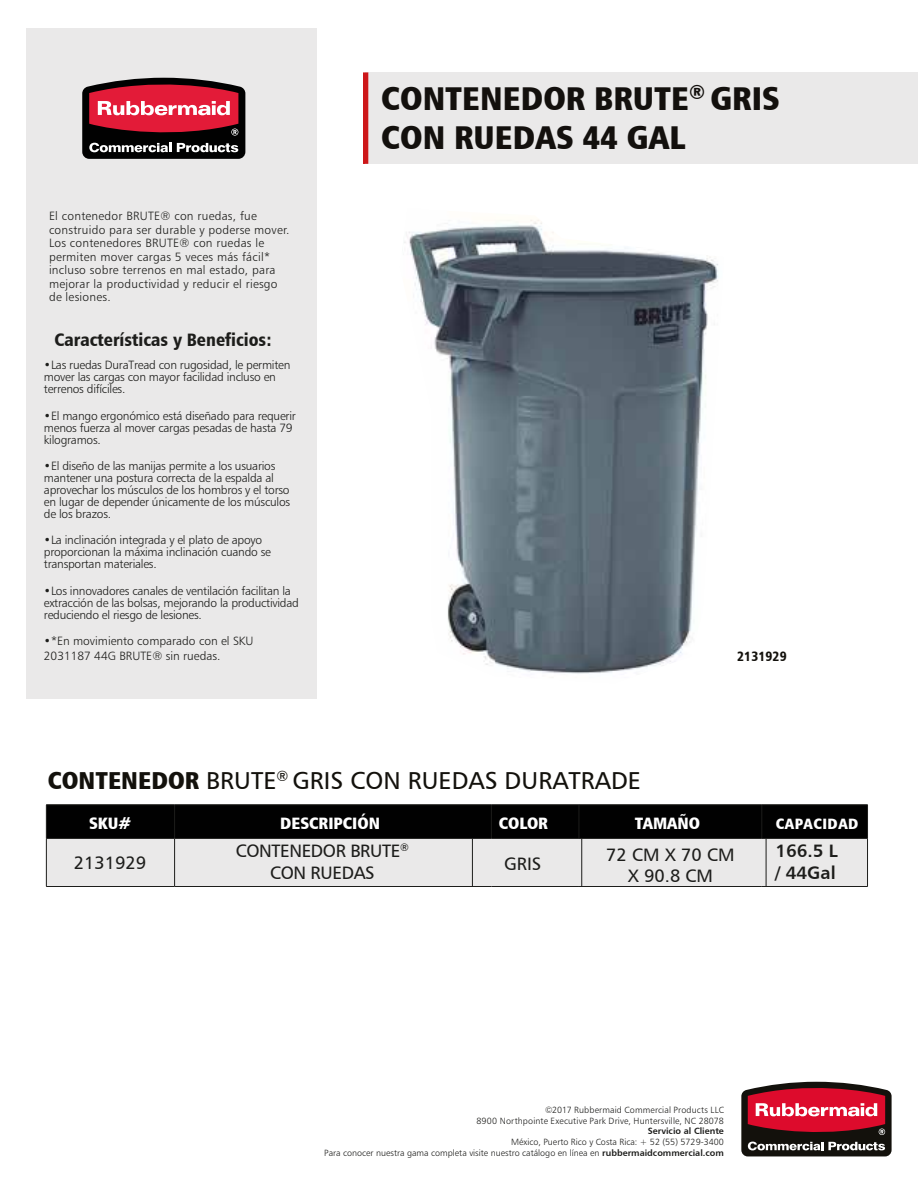
<style>
.page{position:relative;width:918px;height:1188px;background:#fff}
.page>*{position:absolute;margin:0;border:0;box-sizing:border-box;transform-origin:0 0}
.t1{font:33px/39.6px "Humanist 777 BT Extra Black Cond B";color:#13100d}
.t2{font:24.45px "Humanist 777 BT Roman B";color:#13110c}
.t3{font:18px/21.6px "Humanist 777 BT Roman B";letter-spacing:-.02em;color:#1d1d1b;text-align:center}
.t4{font:18px "Humanist 777 BT Black Condensed B";color:#1d1d1b}
.t5{font:18px/21.6px "Humanist 777 BT Roman B";color:#1d1d1b;text-align:center}
.t6{font:18px/21.6px "Humanist 777 BT Bold B";color:#1d1d1b}
.t7{font:16.5px "Humanist 777 BT Extra Black Cond B";color:#fff}
.t8{font:15px "Humanist 777 BT Extra Black Cond B";letter-spacing:.03em;color:#fff}
.t9{font:13.5px "Humanist 777 BT Black Condensed B";color:#13110c}
.t10{font:12px/12px "Humanist 777 BT Light B";letter-spacing:-.02em;color:#1d1d1b}
.t11{font:12px/13.5px "Humanist 777 BT Light B";letter-spacing:.02em;color:#1d1d1b}
.t12{font:12px/14.4px "Humanist 777 BT Light B";color:#1d1d1b}
.t13{font:9px/10.8px "Humanist 777 BT Light B";color:#1d1d1b;text-align:right}
.t14{font:9px "Humanist 777 BT Bold B";color:#1d1d1b}
.s1{font-family:"Humanist 777 BT Extra Black Cond B"}
.s2{font-family:"Humanist 777 BT Bold B"}
</style>
<div class="page">
<svg style="left:741px;top:1081px;width:151px;height:75px;background:#8e3944"></svg>
<div style="left:366px;top:73px;width:552px;height:90px;background:#eae9e9"></div>
<div style="left:363px;top:73px;width:5px;height:91px;background:#cd1719"></div>
<div style="left:26px;top:28px;width:291px;height:671px;background:#eae9e9"></div>
<svg style="left:82px;top:77px;width:163px;height:82px;background:#873742"></svg>
<svg style="left:47px;top:805px;width:820px;height:81px;background:#898989"></svg>
<hr style="left:46px;top:804px;width:129px;height:1px;background:#1d1d1b">
<hr style="left:46px;top:805px;width:1px;height:33px;background:#1d1d1b">
<hr style="left:175px;top:804px;width:316px;height:1px;background:#1d1d1b">
<hr style="left:174px;top:805px;width:1px;height:33px;background:#1d1d1b">
<hr style="left:491px;top:804px;width:88px;height:1px;background:#1d1d1b">
<hr style="left:491px;top:805px;width:1px;height:33px;background:#1d1d1b">
<hr style="left:579px;top:804px;width:183px;height:1px;background:#1d1d1b">
<hr style="left:579px;top:805px;width:1px;height:33px;background:#1d1d1b">
<hr style="left:762px;top:804px;width:106px;height:1px;background:#1d1d1b">
<hr style="left:762px;top:805px;width:1px;height:33px;background:#1d1d1b">
<hr style="left:867px;top:805px;width:1px;height:33px;background:#1d1d1b">
<hr style="left:46px;top:838px;width:129px;height:1px;background:#1d1d1b">
<hr style="left:46px;top:839px;width:1px;height:47px;background:#1d1d1b">
<hr style="left:175px;top:838px;width:316px;height:1px;background:#1d1d1b">
<hr style="left:174px;top:839px;width:1px;height:47px;background:#1d1d1b">
<hr style="left:491px;top:838px;width:88px;height:1px;background:#1d1d1b">
<hr style="left:472px;top:839px;width:1px;height:47px;background:#1d1d1b">
<hr style="left:579px;top:838px;width:183px;height:1px;background:#1d1d1b">
<hr style="left:581px;top:839px;width:1px;height:47px;background:#1d1d1b">
<hr style="left:762px;top:838px;width:106px;height:1px;background:#1d1d1b">
<hr style="left:766px;top:839px;width:1px;height:47px;background:#1d1d1b">
<hr style="left:867px;top:839px;width:1px;height:47px;background:#1d1d1b">
<hr style="left:46px;top:886px;width:129px;height:1px;background:#1d1d1b">
<hr style="left:175px;top:886px;width:316px;height:1px;background:#1d1d1b">
<hr style="left:491px;top:886px;width:88px;height:1px;background:#1d1d1b">
<hr style="left:579px;top:886px;width:183px;height:1px;background:#1d1d1b">
<hr style="left:762px;top:886px;width:106px;height:1px;background:#1d1d1b">
<img style="left:404px;top:219px;width:315px;height:455px">
<p class="t11" style="left:49px;top:209px;width:242px">El contenedor BRUTE® con ruedas, fue construido para ser durable y poderse mover.<br>Los contenedores BRUTE® con ruedas le permiten mover cargas 5 veces más fácil* incluso sobre terrenos en mal estado, para mejorar la productividad y reducir el riesgo de lesiones.</p>
<h3 class="t4" style="left:55px;top:328px;width:219px">Características y Beneficios:</h3>
<p class="t10" style="left:44px;top:359px;width:248px">•Las ruedas DuraTread con rugosidad, le permiten mover las cargas con mayor facilidad incluso en terrenos difíciles.</p>
<p class="t10" style="left:44px;top:409px;width:253px">•El mango ergonómico está diseñado para requerir menos fuerza al mover cargas pesadas de hasta 79 kilogramos.</p>
<p class="t10" style="left:44px;top:460px;width:248px">•El diseño de las manijas permite a los usuarios mantener una postura correcta de la espalda al aprovechar los músculos de los hombros y el torso en lugar de depender únicamente de los músculos de los brazos.</p>
<p class="t10" style="left:44px;top:534px;width:229px">•La inclinación integrada y el plato de apoyo proporcionan la máxima inclinación cuando se transportan materiales.</p>
<p class="t10" style="left:44px;top:585px;width:257px">•Los innovadores canales de ventilación facilitan la extracción de las bolsas, mejorando la productividad reduciendo el riesgo de lesiones.</p>
<p class="t12" style="left:44px;top:634px;width:211px">•*En movimiento comparado con el SKU<br>2031187 44G BRUTE® sin ruedas.</p>
<h1 class="t1" style="left:381px;top:77px;width:400px">CONTENEDOR BRUTE<sup>®</sup> GRIS<br>CON RUEDAS 44 GAL</h1>
<p class="t9" style="left:737px;top:647px;width:51px">2131929</p>
<h2 class="t2" style="left:48px;top:765px;width:595px"><span class="s1">CONTENEDOR</span> BRUTE<sup>®</sup> GRIS CON RUEDAS DURATRADE</h2>
<h3 class="t7" style="left:89px;top:812px;width:44px">SKU#</h3>
<h3 class="t7" style="left:280px;top:812px;width:101px">DESCRIPCIÓN</h3>
<h3 class="t7" style="left:499px;top:812px;width:51px">COLOR</h3>
<h3 class="t7" style="left:635px;top:812px;width:67px">TAMAÑO</h3>
<p class="t8" style="left:776px;top:814px;width:84px">CAPACIDAD</p>
<h3 class="t5" style="left:74px;top:852px;width:74px">2131929</h3>
<h3 class="t3" style="left:504px;top:852px;width:39px">GRIS</h3>
<h3 class="t5" style="left:606px;top:843px;width:130px">72 CM X 70 CM<br>X 90.8 CM</h3>
<h3 class="t6" style="left:776px;top:840px;width:64px">166.5 L / 44Gal</h3>
<h3 class="t3" style="left:236px;top:840px;width:175px">CONTENEDOR BRUTE<sup>®<br></sup>CON RUEDAS</h3>
<p class="t13" style="left:476px;top:1104px;width:249px">©2017 Rubbermaid Commercial Products LLC<br>8900 Northpointe Executive Park Drive, Huntersville, NC 28078</p>
<p class="t14" style="left:648px;top:1126px;width:78px">Servicio al Cliente</p>
<p class="t13" style="left:324px;top:1137px;width:401px">México, Puerto Rico y Costa Rica: + 52 (55) 5729-3400<br>Para conocer nuestra gama completa visite nuestro catálogo en línea en <span class="s2">rubbermaidcommercial.com</span></p>
</div>
